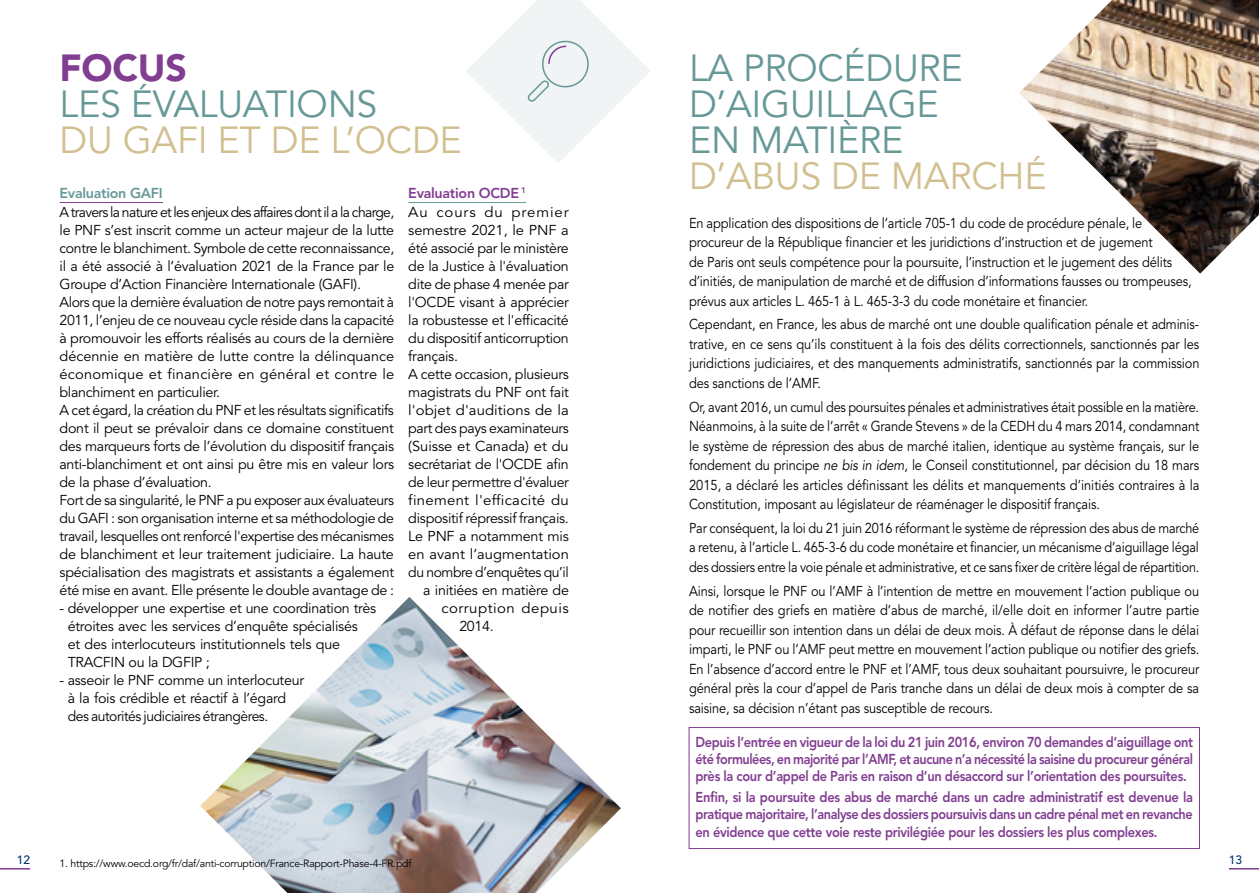
<style>
.page{position:relative;width:1259px;height:893px;background:#fff}
.page>*{position:absolute;margin:0;border:0;box-sizing:border-box;transform-origin:0 0}
.t1{font:37.5px/36px "Avenir LT Std";letter-spacing:-.005em;color:#669898}
.t2{font:37.5px/36px "Avenir LT Std";letter-spacing:-.005em;color:#d1bf8f}
.t3{font:900 37.5px "Avenir LT Std";letter-spacing:-.005em;color:#813d91}
.t4{font:14.25px/18px "Avenir LT Std";letter-spacing:-.015em;color:#000;text-align:justify}
.t5{font:14.25px/19.5px "Avenir LT Std";letter-spacing:-.015em;color:#000;text-align:justify;scale:.9 1}
.t6{font:14.25px/19.5px "Avenir LT Std";letter-spacing:-.015em;color:#000;text-align:justify;scale:.89 1}
.t7{font:800 14.25px/17.1px "Avenir LT Std";letter-spacing:-.025em;color:#813d91;text-align:justify;scale:.9 1}
.t8{font:800 14.25px/17.1px "Avenir LT Std";letter-spacing:-.025em;color:#813d91;text-align:justify;scale:.91 1}
.t9{font:14.25px/18px "Avenir LT Std";letter-spacing:-.015em;color:#000;text-align:justify;scale:1.05 1}
.t10{font:14.25px "Avenir LT Std";letter-spacing:-.015em;color:#000;scale:1.04 1}
.t11{font:14.25px "Avenir LT Std";letter-spacing:.03em;color:#000;scale:1.05 1}
.t12{font:800 14.25px "Avenir LT Std";letter-spacing:-.025em;color:#813d91}
.t13{font:800 14.25px "Avenir LT Std";letter-spacing:-.02em;color:#669898}
.t14{font:500 12px "Avenir LT Std";color:#003876}
.t15{font:10.5px "Avenir LT Std";letter-spacing:-.02em;color:#000}
.s1{color:#669898}
.s2{color:#d1bf8f}
.s3{font-style:italic}
</style>
<div class="page">
<hr style="left:1229px;top:868px;width:30px;height:1px;background:#813d91">
<hr style="left:0;top:868px;width:30px;height:1px;background:#813d91">
<hr style="left:60px;top:202px;width:103px;height:1px;background:#813d91">
<hr style="left:408px;top:202px;width:118px;height:1px;background:#669898">
<div style="left:688px;top:727px;width:511px;height:122px;border:1px solid #813d91"></div>
<img style="left:1019px;top:0;width:240px;height:274px">
<img style="left:200px;top:597px;width:421px;height:296px">
<svg style="left:466px;top:0;width:184px;height:163px"></svg>
<p class="t3" style="left:60px;top:45px;width:129px">FOCUS</p>
<p class="t2" style="left:60px;top:87px;width:404px"><span class="s1">LES ÉVALUATIONS<br></span>DU GAFI ET DE L’OCDE</p>
<p class="t13" style="left:60px;top:185px;width:105px">Evaluation GAFI</p>
<p class="t4" style="left:60px;top:204px;width:336px">A travers la nature et les enjeux des affaires dont il a la charge, le PNF s’est inscrit comme un acteur majeur de la lutte contre le blanchiment. Symbole de cette reconnaissance, il a été associé à l’évaluation 2021 de la France par le Groupe d’Action Financière Internationale (GAFI).</p>
<p class="t4" style="left:60px;top:294px;width:336px">Alors que la dernière évaluation de notre pays remontait à 2011, l’enjeu de ce nouveau cycle réside dans la capacité à promouvoir les efforts réalisés au cours de la dernière décennie en matière de lutte contre la délinquance économique et financière en général et contre le blanchiment en particulier.</p>
<p class="t4" style="left:60px;top:402px;width:336px">A cet égard, la création du PNF et les résultats significatifs dont il peut se prévaloir dans ce domaine constituent des marqueurs forts de l’évolution du dispositif français anti-blanchiment et ont ainsi pu être mis en valeur lors de la phase d’évaluation.</p>
<p class="t4" style="left:60px;top:492px;width:336px">Fort de sa singularité, le PNF a pu exposer aux évaluateurs du GAFI : son organisation interne et sa méthodologie de travail, lesquelles ont renforcé l'expertise des mécanismes de blanchiment et leur traitement judiciaire. La haute spécialisation des magistrats et assistants a également été mise en avant. Elle présente le double avantage de :</p>
<p class="t4" style="left:68px;top:600px;width:310px;text-align:left;text-indent:-8px">- développer une expertise et une coordination très étroites avec les services d’enquête spécialisés<br>et des interlocuteurs institutionnels tels que TRACFIN ou la DGFIP ;</p>
<p class="t4" style="left:68px;top:672px;width:238px;text-align:left;text-indent:-8px">- asseoir le PNF comme un interlocuteur à la fois crédible et réactif à l’égard des autorités judiciaires étrangères.</p>
<p class="t12" style="left:408px;top:185px;width:119px">Evaluation OCDE <sup>1</sup></p>
<p class="t9" style="left:408px;top:204px;width:154px">Au cours du premier semestre 2021, le PNF a été associé par le ministère de la Justice à l'évaluation dite de phase 4 menée par l'OCDE visant à apprécier la robustesse et l'efficacité du dispositif anticorruption français.</p>
<p class="t4" style="left:408px;top:366px;width:162px">A cette occasion, plusieurs magistrats du PNF ont fait l'objet d'auditions de la part des pays examinateurs (Suisse et Canada) et du secrétariat de l'OCDE afin de leur permettre d'évaluer finement l'efficacité du dispositif répressif français.</p>
<p class="t4" style="left:408px;top:528px;width:162px">Le PNF a notamment mis</p>
<p class="t10" style="left:408px;top:546px;width:156px">en avant l’augmentation</p>
<p class="t4" style="left:408px;top:564px;width:162px">du nombre d’enquêtes qu’il</p>
<p class="t4" style="left:423px;top:582px;width:147px">a initiées en matière de</p>
<p class="t11" style="left:441px;top:600px;width:123px">corruption depuis</p>
<p class="t4" style="left:459px;top:618px;width:36px">2014.</p>
<p class="t1" style="left:689px;top:51px;width:359px">LA PROCÉDURE<br>D’AIGUILLAGE<br>EN MATIÈRE<br><span class="s2">D’ABUS DE MARCHÉ</span></p>
<p class="t5" style="left:689px;top:213px;width:560px;text-align:left">En application des dispositions de l’article 705-1 du code de procédure pénale, le procureur de la République financier et les juridictions d’instruction et de jugement<br>de Paris ont seuls compétence pour la poursuite, l’instruction et le jugement des délits d’initiés, de manipulation de marché et de diffusion d’informations fausses ou trompeuses, prévus aux articles L. 465-1 à L. 465-3-3 du code monétaire et financier.</p>
<p class="t5" style="left:689px;top:315px;width:569px">Cependant, en France, les abus de marché ont une double qualification pénale et adminis&shy;trative, en ce sens qu’ils constituent à la fois des délits correctionnels, sanctionnés par les juridictions judiciaires, et des manquements administratifs, sanctionnés par la commission des sanctions de l’AMF.</p>
<p class="t6" style="left:689px;top:397px;width:575px">Or, avant 2016, un cumul des poursuites pénales et administratives était possible en la matière.<br>Néanmoins, à la suite de l’arrêt « Grande Stevens » de la CEDH du 4 mars 2014, condamnant le système de répression des abus de marché italien, identique au système français, sur le fondement du principe <span class="s3">ne bis in idem</span>, le Conseil constitutionnel, par décision du 18 mars 2015, a déclaré les articles définissant les délits et manquements d’initiés contraires à la Constitution, imposant au législateur de réaménager le dispositif français.</p>
<p class="t5" style="left:689px;top:519px;width:568px">Par conséquent, la loi du 21 juin 2016 réformant le système de répression des abus de marché a retenu, à l’article L. 465-3-6 du code monétaire et financier, un mécanisme d’aiguillage légal des dossiers entre la voie pénale et administrative, et ce sans fixer de critère légal de répartition.</p>
<p class="t5" style="left:689px;top:581px;width:568px">Ainsi, lorsque le PNF ou l’AMF à l’intention de mettre en mouvement l’action publique ou de notifier des griefs en matière d’abus de marché, il/elle doit en informer l’autre partie pour recueillir son intention dans un délai de deux mois. À défaut de réponse dans le délai imparti, le PNF ou l’AMF peut mettre en mouvement l’action publique ou notifier des griefs.<br>En l’absence d’accord entre le PNF et l’AMF, tous deux souhaitant poursuivre, le procureur général près la cour d’appel de Paris tranche dans un délai de deux mois à compter de sa saisine, sa décision n’étant pas susceptible de recours.</p>
<p class="t7" style="left:695px;top:733px;width:554px">Depuis l’entrée en vigueur de la loi du 21 juin 2016, environ 70 demandes d’aiguillage ont été formulées, en majorité par l’AMF, et aucune n’a nécessité la saisine du procureur général près la cour d’appel de Paris en raison d’un désaccord sur l’orientation des poursuites.</p>
<p class="t8" style="left:695px;top:789px;width:548px">Enfin, si la poursuite des abus de marché dans un cadre administratif est devenue la pratique majoritaire, l’analyse des dossiers poursuivis dans un cadre pénal met en revanche en évidence que cette voie reste privilégiée pour les dossiers les plus complexes.</p>
<p class="t14" style="left:17px;top:853px;width:15px">12</p>
<p class="t14" style="left:1229px;top:853px;width:15px">13</p>
<p class="t15" style="left:60px;top:858px;width:353px">1. https://www.oecd.org/fr/daf/anti-corruption/France-Rapport-Phase-4-FR.pdf</p>
</div>
